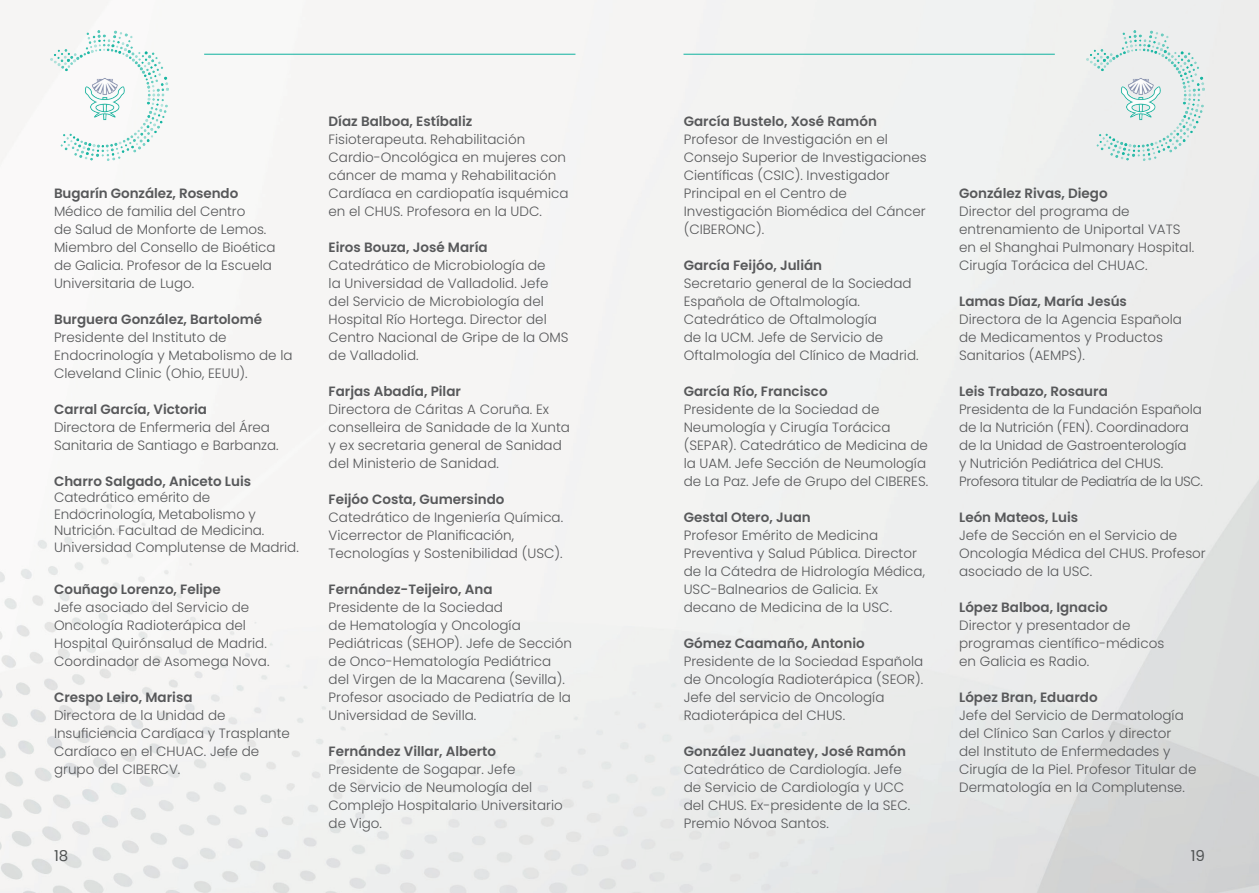
<style>
.page{position:relative;width:1259px;height:893px;background:#fff}
.page>*{position:absolute;margin:0;border:0;box-sizing:border-box;transform-origin:0 0}
.t1{font:15px "Poppins";color:#4f5252}
.t2{font:300 13.5px/18px "Poppins";color:#57585a}
.t3{font:600 13.5px "Poppins";color:#57585a}
</style>
<div class="page">
<img style="left:0;top:0;width:1259px;height:893px">
<img style="left:50px;top:31px;width:118px;height:129px">
<img style="left:1086px;top:31px;width:118px;height:129px">
<hr style="left:204px;top:54px;width:371px;height:1px;background:#0fb29f">
<hr style="left:683px;top:54px;width:371px;height:1px;background:#0fb29f">
<p class="t3" style="left:54px;top:185px;width:186px">Bugarín González, Rosendo</p>
<p class="t2" style="left:54px;top:202px;width:223px">Médico de familia del Centro<br>de Salud de Monforte de Lemos.<br>Miembro del Consello de Bioética de Galicia. Profesor de la Escuela<br>Universitaria de Lugo.</p>
<p class="t3" style="left:54px;top:311px;width:210px">Burguera González, Bartolomé</p>
<p class="t2" style="left:54px;top:328px;width:240px">Presidente del Instituto de<br>Endocrinología y Metabolismo de la<br>Cleveland Clinic (Ohio, EEUU).</p>
<p class="t3" style="left:54px;top:401px;width:155px">Carral García, Victoria</p>
<p class="t2" style="left:54px;top:418px;width:226px">Directora de Enfermeria del Área<br>Sanitaria de Santiago e Barbanza.</p>
<p class="t3" style="left:54px;top:473px;width:199px">Charro Salgado, Aniceto Luis</p>
<p class="t2" style="left:54px;top:489px;width:246px;line-height:16.5px">Catedrático emérito de<br>Endocrinología, Metabolismo y<br>Nutrición. Facultad de Medicina.<br>Universidad Complutense de Madrid.</p>
<p class="t3" style="left:54px;top:581px;width:168px">Couñago Lorenzo, Felipe</p>
<p class="t2" style="left:54px;top:598px;width:217px">Jefe asociado del Servicio de<br>Oncología Radioterápica del<br>Hospital Quirónsalud de Madrid.<br>Coordinador de Asomega Nova.</p>
<p class="t3" style="left:54px;top:689px;width:140px">Crespo Leiro, Marisa</p>
<p class="t2" style="left:54px;top:706px;width:237px">Directora de la Unidad de<br>Insuficiencia Cardíaca y Trasplante<br>Cardíaco en el CHUAC. Jefe de grupo del CIBERCV.</p>
<p class="t3" style="left:328px;top:113px;width:145px">Díaz Balboa, Estíbaliz</p>
<p class="t2" style="left:328px;top:130px;width:241px">Fisioterapeuta. Rehabilitación Cardio-Oncológica en mujeres con cáncer de mama y Rehabilitación Cardíaca en cardiopatía isquémica en el CHUS. Profesora en la UDC.</p>
<p class="t3" style="left:328px;top:239px;width:161px">Eiros Bouza, José María</p>
<p class="t2" style="left:328px;top:256px;width:242px">Catedrático de Microbiología de<br>la Universidad de Valladolid. Jefe del Servicio de Microbiología del<br>Hospital Río Hortega. Director del<br>Centro Nacional de Gripe de la OMS de Valladolid.</p>
<p class="t3" style="left:328px;top:383px;width:134px">Farjas Abadía, Pilar</p>
<p class="t2" style="left:328px;top:400px;width:243px">Directora de Cáritas A Coruña. Ex conselleira de Sanidade de la Xunta y ex secretaria general de Sanidad del Ministerio de Sanidad.</p>
<p class="t3" style="left:328px;top:491px;width:177px">Feijóo Costa, Gumersindo</p>
<p class="t2" style="left:328px;top:508px;width:236px">Catedrático de Ingeniería Química.<br>Vicerrector de Planificación,<br>Tecnologías y Sostenibilidad (USC).</p>
<p class="t3" style="left:328px;top:581px;width:165px">Fernández-Teijeiro, Ana</p>
<p class="t2" style="left:328px;top:598px;width:245px">Presidente de la Sociedad<br>de Hematología y Oncología<br>Pediátricas (SEHOP). Jefe de Sección de Onco-Hematología Pediátrica del Virgen de la Macarena (Sevilla).<br>Profesor asociado de Pediatría de la<br>Universidad de Sevilla.</p>
<p class="t3" style="left:328px;top:743px;width:169px">Fernández Villar, Alberto</p>
<p class="t2" style="left:328px;top:760px;width:236px">Presidente de Sogapar. Jefe<br>de Servicio de Neumología del<br>Complejo Hospitalario Universitario de Vigo.</p>
<p class="t3" style="left:684px;top:113px;width:195px">García Bustelo, Xosé Ramón</p>
<p class="t2" style="left:684px;top:130px;width:244px">Profesor de Investigación en el<br>Consejo Superior de Investigaciones<br>Científicas (CSIC). Investigador<br>Principal en el Centro de<br>Investigación Biomédica del Cáncer (CIBERONC).</p>
<p class="t3" style="left:684px;top:257px;width:140px">García Feijóo, Julián</p>
<p class="t2" style="left:684px;top:274px;width:236px">Secretario general de la Sociedad<br>Española de Oftalmología.<br>Catedrático de Oftalmología<br>de la UCM. Jefe de Servicio de<br>Oftalmología del Clínico de Madrid.</p>
<p class="t3" style="left:684px;top:383px;width:145px">García Río, Francisco</p>
<p class="t2" style="left:684px;top:400px;width:246px">Presidente de la Sociedad de Neumología y Cirugía Torácica (SEPAR). Catedrático de Medicina de la UAM. Jefe Sección de Neumología de La Paz. Jefe de Grupo del CIBERES.</p>
<p class="t3" style="left:684px;top:509px;width:128px">Gestal Otero, Juan</p>
<p class="t2" style="left:684px;top:526px;width:243px">Profesor Emérito de Medicina<br>Preventiva y Salud Pública. Director de la Cátedra de Hidrología Médica,<br>USC-Balnearios de Galicia. Ex decano de Medicina de la USC.</p>
<p class="t3" style="left:684px;top:635px;width:183px">Gómez Caamaño, Antonio</p>
<p class="t2" style="left:684px;top:652px;width:241px">Presidente de la Sociedad Española de Oncología Radioterápica (SEOR).<br>Jefe del servicio de Oncología<br>Radioterápica del CHUS.</p>
<p class="t3" style="left:684px;top:743px;width:224px">González Juanatey, José Ramón</p>
<p class="t2" style="left:684px;top:760px;width:228px">Catedrático de Cardiología. Jefe de Servicio de Cardiología y UCC del CHUS. Ex-presidente de la SEC.<br>Premio Nóvoa Santos.</p>
<p class="t3" style="left:959px;top:185px;width:150px">González Rivas, Diego</p>
<p class="t2" style="left:959px;top:202px;width:237px">Director del programa de entrenamiento de Uniportal VATS en el Shanghai Pulmonary Hospital.<br>Cirugía Torácica del CHUAC.</p>
<p class="t3" style="left:959px;top:293px;width:169px">Lamas Díaz, María Jesús</p>
<p class="t2" style="left:959px;top:310px;width:224px">Directora de la Agencia Española de Medicamentos y Productos<br>Sanitarios (AEMPS).</p>
<p class="t3" style="left:959px;top:383px;width:150px">Leis Trabazo, Rosaura</p>
<p class="t2" style="left:959px;top:400px;width:245px">Presidenta de la Fundación Española de la Nutrición (FEN). Coordinadora de la Unidad de Gastroenterología<br>y Nutrición Pediátrica del CHUS.<br>Profesora titular de Pediatría de la USC.</p>
<p class="t3" style="left:959px;top:509px;width:120px">León Mateos, Luis</p>
<p class="t2" style="left:959px;top:526px;width:248px">Jefe de Sección en el Servicio de<br>Oncología Médica del CHUS. Profesor asociado de la USC.</p>
<p class="t3" style="left:959px;top:599px;width:150px">López Balboa, Ignacio</p>
<p class="t2" style="left:959px;top:616px;width:207px">Director y presentador de programas científico-médicos en Galicia es Radio.</p>
<p class="t3" style="left:959px;top:689px;width:140px">López Bran, Eduardo</p>
<p class="t2" style="left:959px;top:706px;width:239px">Jefe del Servicio de Dermatología del Clínico San Carlos y director<br>del Instituto de Enfermedades y Cirugía de la Piel. Profesor Titular de Dermatología en la Complutense.</p>
<p class="t1" style="left:54px;top:847px;width:16px">18</p>
<p class="t1" style="left:1190px;top:847px;width:16px">19</p>
</div>
